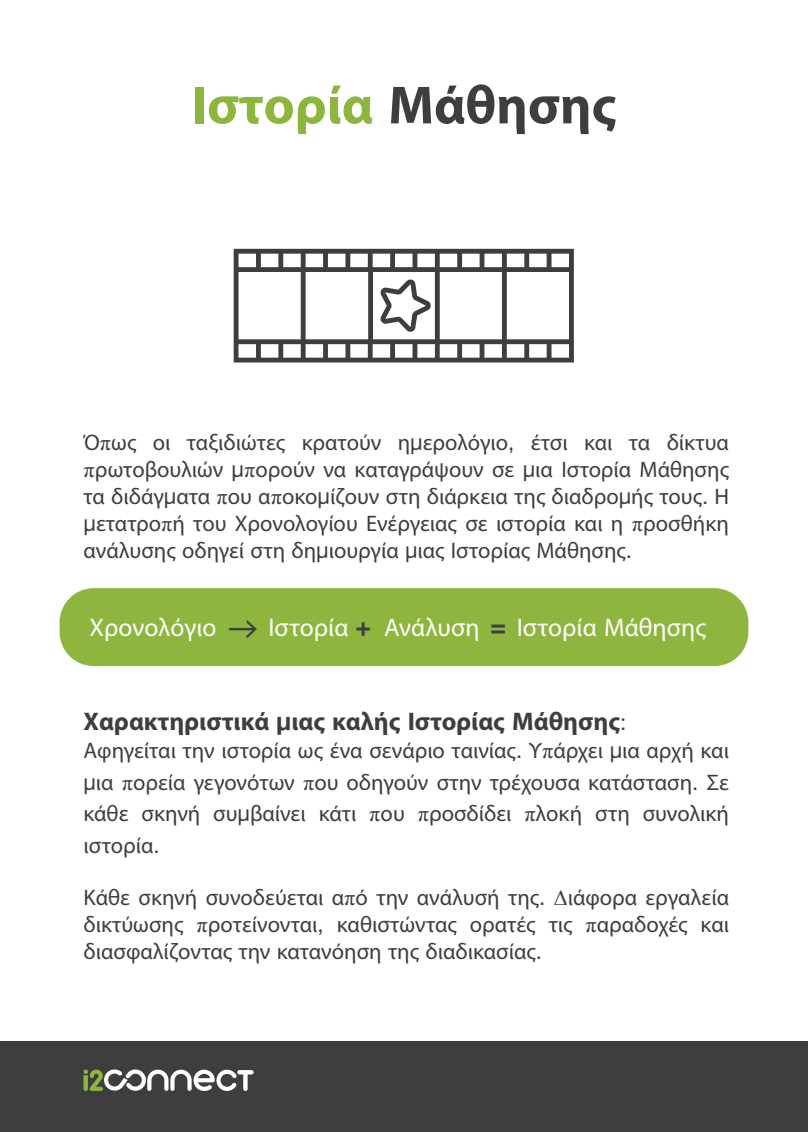
<style>
.page{position:relative;width:808px;height:1132px;background:#fff}
.page>*{position:absolute;margin:0;border:0;box-sizing:border-box;transform-origin:0 0}
.t1{font:700 54px "Myriad Pro";color:#8eb63e}
.t2{font:25.5px "Myriad Pro";letter-spacing:.005em;color:#fff}
.t3{font:700 25.5px "Myriad Pro";color:#3e3e3f}
.t4{font:22.5px/27px "Myriad Pro";color:#3e3e3f;text-align:justify}
.s1{color:#3e3e3f}
.s2{font-family:"Alte Haas Grotesk"}
.s3{font-family:"Alte Haas Grotesk Bold";font-size:27px;color:#3e3e3f}
.s4{font-family:"Alte Haas Grotesk Bold";font-weight:400}
.s5{font-family:"Alte Haas Grotesk";font-weight:400;font-size:22.5px}
</style>
<div class="page">
<div style="left:0;top:1041px;width:808px;height:90px;background:#3e3e3f"></div>
<svg style="left:83px;top:1069px;width:171px;height:22px"></svg>
<div style="left:60px;top:588px;width:688px;height:78px;background:#8eb63e;border-radius:34px"></div>
<hr style="left:230px;top:627px;width:25px;height:3px;background:#3e3e3f">
<svg style="left:246px;top:620px;width:11px;height:17px"></svg>
<svg style="left:234px;top:249px;width:340px;height:113px"></svg>
<h1 class="t1" style="left:192px;top:70px;width:426px">Ιστορία <span class="s1">Μάθησης</span></h1>
<p class="t4" style="left:83px;top:428px;width:647px">Ό<span class="s2">π</span>ως οι ταξιδιώτες κρατούν η<span class="s2">µ</span>ερολόγιο<span class="s2">,</span> έτσι και τα δίκτυα <span class="s2">π</span>ρωτοβουλιών <span class="s2">µπ</span>ορούν να καταγράψουν σε <span class="s2">µ</span>ια Ιστορία Μάθησης τα διδάγ<span class="s2">µ</span>ατα <span class="s2">π</span>ου α<span class="s2">π</span>οκο<span class="s2">µ</span>ίζουν στη διάρκεια της διαδρο<span class="s2">µ</span>ής τους<span class="s2">.</span> Η <span class="s2">µ</span>ετατρο<span class="s2">π</span>ή του Χρονολογίου Ενέργειας σε ιστορία και η <span class="s2">π</span>ροσθήκη ανάλυσης οδηγεί στη δη<span class="s2">µ</span>ιουργία <span class="s2">µ</span>ιας Ιστορίας Μάθησης<span class="s2">.</span></p>
<p class="t2" style="left:89px;top:611px;width:129px">Χρονολόγιο</p>
<p class="t2" style="left:268px;top:611px;width:439px">Ιστορία <span class="s3">+</span> Ανάλυση <span class="s3">=</span> Ιστορία Μάθησης</p>
<p class="t3" style="left:83px;top:704px;width:544px">Χαρακτηριστικά <span class="s4">µ</span>ιας καλής Ιστορίας Μάθησης<span class="s5">:</span></p>
<p class="t4" style="left:83px;top:734px;width:647px;line-height:31.5px">Αφηγείται την ιστορία ως ένα σενάριο ταινίας<span class="s2">.</span> Υ<span class="s2">π</span>άρχει <span class="s2">µ</span>ια αρχή και <span class="s2">µ</span>ια <span class="s2">π</span>ορεία γεγονότων <span class="s2">π</span>ου οδηγούν στην τρέχουσα κατάσταση<span class="s2">.</span> Σε κάθε σκηνή συ<span class="s2">µ</span>βαίνει κάτι <span class="s2">π</span>ου <span class="s2">π</span>ροσδίδει <span class="s2">π</span>λοκή στη συνολική ιστορία<span class="s2">.</span></p>
<p class="t4" style="left:84px;top:883px;width:647px">Κάθε σκηνή συνοδεύεται α<span class="s2">π</span>ό την ανάλυσή της<span class="s2">. ∆</span>ιάφορα εργαλεία δικτύωσης <span class="s2">π</span>ροτείνονται<span class="s2">,</span> καθιστώντας ορατές τις <span class="s2">π</span>αραδοχές και διασφαλίζοντας την κατανόηση της διαδικασίας<span class="s2">.</span></p>
</div>
